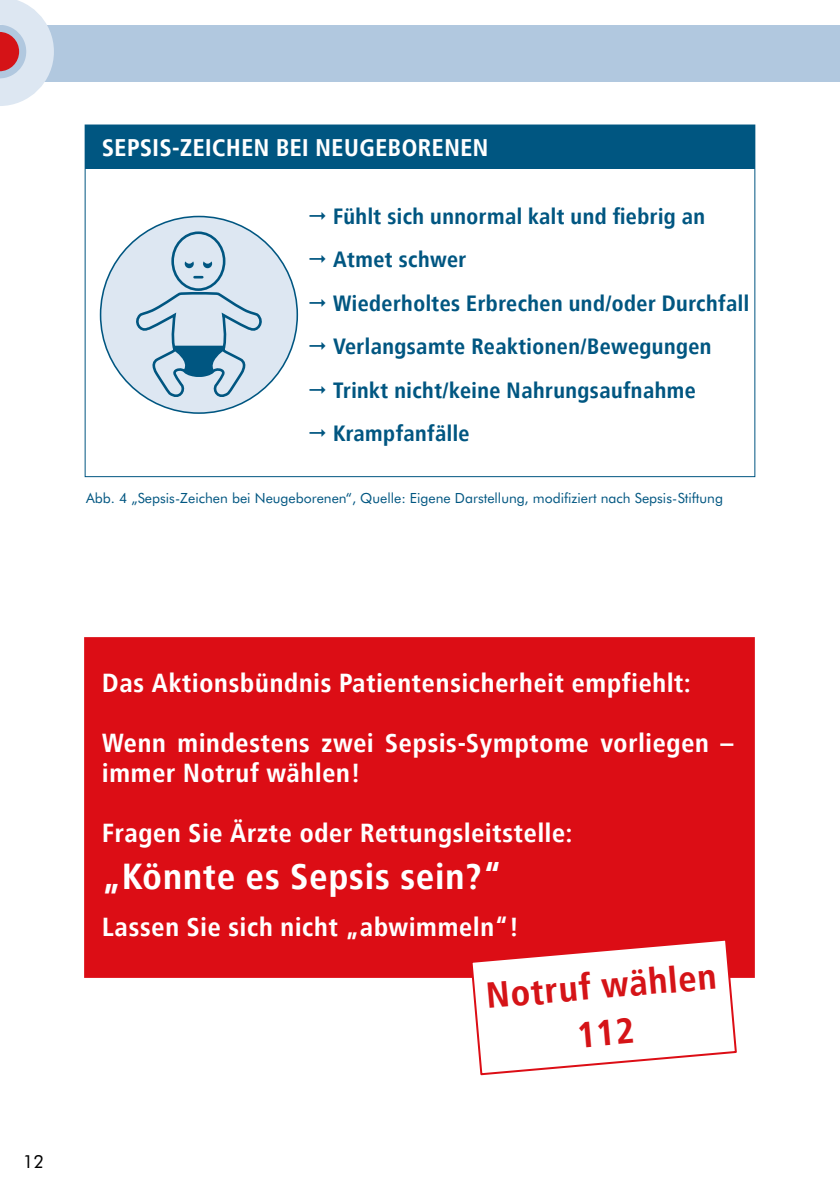
<style>
.page{position:relative;width:840px;height:1191px;background:#fff}
.page>*{position:absolute;margin:0;border:0;box-sizing:border-box;transform-origin:0 0}
.t1{font:700 36px "Transit Offc";letter-spacing:.01em;color:#fff}
.t2{font:700 36px/47px "Transit Offc";color:#d51317;text-align:center}
.t3{font:700 26px/30px "Transit Offc";letter-spacing:.01em;color:#fff}
.t4{font:700 24px "Transit Offc";color:#fff}
.t5{font:700 22px/43.4px "Transit Offc";color:#005681}
.t6{font:18px "Futura BT";color:#000}
.t7{font:14px "Futura BT";color:#005681}
</style>
<div class="page">
<div style="left:0;top:26px;width:839px;height:56px;background:#b1c8df"></div>
<svg style="left:0;top:0;width:68px;height:106px"></svg>
<div style="left:84px;top:637px;width:670px;height:341px;background:#dc0d15;border:2px solid #dc0d15"></div>
<svg style="left:469px;top:940px;width:268px;height:136px"></svg>
<div style="left:85px;top:125px;width:669px;height:352px;background:#fff;border:1px solid #005681"></div>
<div style="left:100px;top:216px;width:197px;height:197px;background:#dde7f2;border-radius:50%"></div>
<div style="left:171px;top:231px;width:54px;height:60px;border:3px solid #005681;border-radius:50%"></div>
<svg style="left:104px;top:261px;width:187px;height:139px"></svg>
<div style="left:85px;top:125px;width:669px;height:44px;background:#005681"></div>
<p class="t4" style="left:102px;top:132px;width:388px">SEPSIS-ZEICHEN BEI NEUGEBORENEN</p>
<p class="t5" style="left:333px;top:194px;width:417px">Fühlt sich unnormal kalt und fiebrig an<br>Atmet schwer<br>Wiederholtes Erbrechen und/oder Durchfall<br>Verlangsamte Reaktionen/Bewegungen<br>Trinkt nicht/keine Nahrungsaufnahme<br>Krampfanfälle</p>
<p class="t7" style="left:86px;top:488px;width:638px">Abb. 4 „Sepsis-Zeichen bei Neugeborenen“, Quelle: Eigene Darstellung, modifiziert nach Sepsis-Stiftung</p>
<p class="t6" style="left:23px;top:1150px;width:23px">12</p>
<p class="t3" style="left:102px;top:667px;width:590px">Das Aktionsbündnis Patientensicherheit empfiehlt:</p>
<p class="t3" style="left:102px;top:727px;width:632px">Wenn mindestens zwei Sepsis-Symptome vorliegen – immer Notruf wählen!</p>
<p class="t3" style="left:102px;top:817px;width:472px">Fragen Sie Ärzte oder Rettungsleitstelle:</p>
<h1 class="t1" style="left:102px;top:853px;width:401px">„Könnte es Sepsis sein?“</h1>
<p class="t3" style="left:102px;top:911px;width:419px">Lassen Sie sich nicht „abwimmeln“!</p>
<h1 class="t2" style="left:484px;top:971px;width:233px;rotate:-5deg">Notruf wählen<br>112</h1>
</div>
